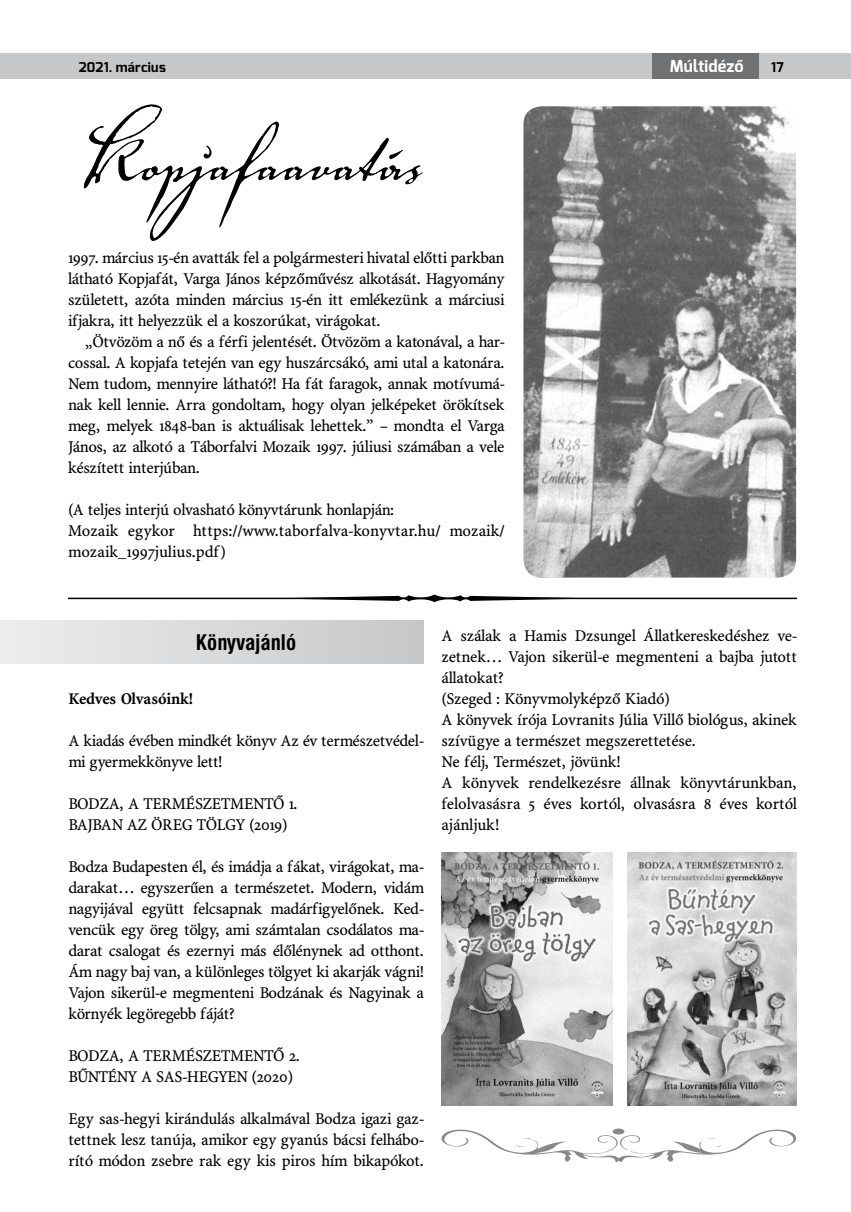
<style>
.page{position:relative;width:851px;height:1212px;background:#fff}
.page>*{position:absolute;margin:0;border:0;box-sizing:border-box;transform-origin:0 0}
.t1{font:109.5px "Voluta Script Pro";color:#000}
.t2{font:700 21px "Swiss 721 Cn PFL";color:#000}
.t3{font:16.5px/21px "Minion PFL";letter-spacing:.01em;color:#000}
.t4{font:700 16.5px "Minion PFL";color:#000}
.t5{font:700 16.5px "Exo";letter-spacing:.01em;color:#fff}
.t6{font:700 13.5px "Exo";letter-spacing:.02em;color:#000}
</style>
<div class="page">
<div style="left:0;top:53px;width:850px;height:26px;background:#c6c7c8"></div>
<div style="left:652px;top:53px;width:107px;height:26px;background:#707172"></div>
<hr style="left:68px;top:598px;width:728px;height:1px;background:#000">
<svg style="left:293px;top:594px;width:282px;height:8px"></svg>
<img style="left:523px;top:106px;width:273px;height:472px">
<div style="left:0;top:621px;width:423px;height:42px;background:linear-gradient(to right,#ededee,#c6c7c9)"></div>
<img style="left:441px;top:852px;width:171px;height:253px">
<img style="left:627px;top:852px;width:169px;height:253px">
<svg style="left:441px;top:1128px;width:356px;height:34px"></svg>
<p class="t6" style="left:79px;top:58px;width:89px">2021. március</p>
<p class="t5" style="left:669px;top:55px;width:75px">Múltidéző</p>
<p class="t6" style="left:771px;top:58px;width:14px">17</p>
<h1 class="t1" style="left:68px;top:77px;width:355px">Kopjafaavatás</h1>
<p class="t3" style="left:68px;top:248px;width:437px;text-align:justify">1997. március 15-én avatták fel a polgármesteri hivatal előtti parkban látható Kopjafát, Varga János képzőművész alkotását. Hagyomány született, azóta minden március 15-én itt emlékezünk a márciusi ifjakra, itt helyezzük el a koszorúkat, virágokat.</p>
<p class="t3" style="left:68px;top:332px;width:437px;text-align:justify;text-indent:17px">„Ötvözöm a nő és a férfi jelentését. Ötvözöm a katonával, a har&shy;cossal. A kopjafa tetején van egy huszárcsákó, ami utal a katonára.<br>Nem tudom, mennyire látható?! Ha fát faragok, annak motívumá&shy;nak kell lennie. Arra gondoltam, hogy olyan jelképeket örökítsek meg, melyek 1848-ban is aktuálisak lehettek.” – mondta el Varga János, az alkotó a Táborfalvi Mozaik 1997. júliusi számában a vele készített interjúban.</p>
<p class="t3" style="left:68px;top:500px;width:437px">(A teljes interjú olvasható könyvtárunk honlapján:<br>Mozaik egykor https://www.taborfalva-konyvtar.hu/ mozaik/ mozaik_1997julius.pdf)</p>
<p class="t2" style="left:196px;top:630px;width:102px">Könyvajánló</p>
<p class="t4" style="left:68px;top:690px;width:126px">Kedves Olvasóink!</p>
<p class="t3" style="left:68px;top:731px;width:357px">A kiadás évében mindkét könyv Az év természetvédel&shy;mi gyermekkönyve lett!</p>
<p class="t3" style="left:68px;top:794px;width:230px">BODZA, A TERMÉSZETMENTŐ 1.<br>BAJBAN AZ ÖREG TÖLGY (2019)</p>
<p class="t3" style="left:68px;top:857px;width:357px;text-align:justify">Bodza Budapesten él, és imádja a fákat, virágokat, ma&shy;darakat… egyszerűen a természetet. Modern, vidám nagyijával együtt felcsapnak madárfigyelőnek. Ked&shy;vencük egy öreg tölgy, ami számtalan csodálatos ma&shy;darat csalogat és ezernyi más élőlénynek ad otthont.<br>Ám nagy baj van, a különleges tölgyet ki akarják vágni!<br>Vajon sikerül-e megmenteni Bodzának és Nagyinak a környék legöregebb fáját?</p>
<p class="t3" style="left:68px;top:1046px;width:233px">BODZA, A TERMÉSZETMENTŐ 2.<br>BŰNTÉNY A SAS-HEGYEN (2020)</p>
<p class="t3" style="left:68px;top:1109px;width:357px;text-align:justify">Egy sas-hegyi kirándulás alkalmával Bodza igazi gaz&shy;tettnek lesz tanúja, amikor egy gyanús bácsi felhábo&shy;rító módon zsebre rak egy kis piros hím bikapókot.</p>
<p class="t3" style="left:441px;top:626px;width:357px">A szálak a Hamis Dzsungel Állatkereskedéshez ve&shy;zetnek… Vajon sikerül-e megmenteni a bajba jutott állatokat?<br>(Szeged : Könyvmolyképző Kiadó)<br>A könyvek írója Lovranits Júlia Villő biológus, akinek szívügye a természet megszerettetése.<br>Ne félj, Természet, jövünk!<br>A könyvek rendelkezésre állnak könyvtárunkban, felolvasásra 5 éves kortól, olvasásra 8 éves kortól ajánljuk!</p>
</div>
